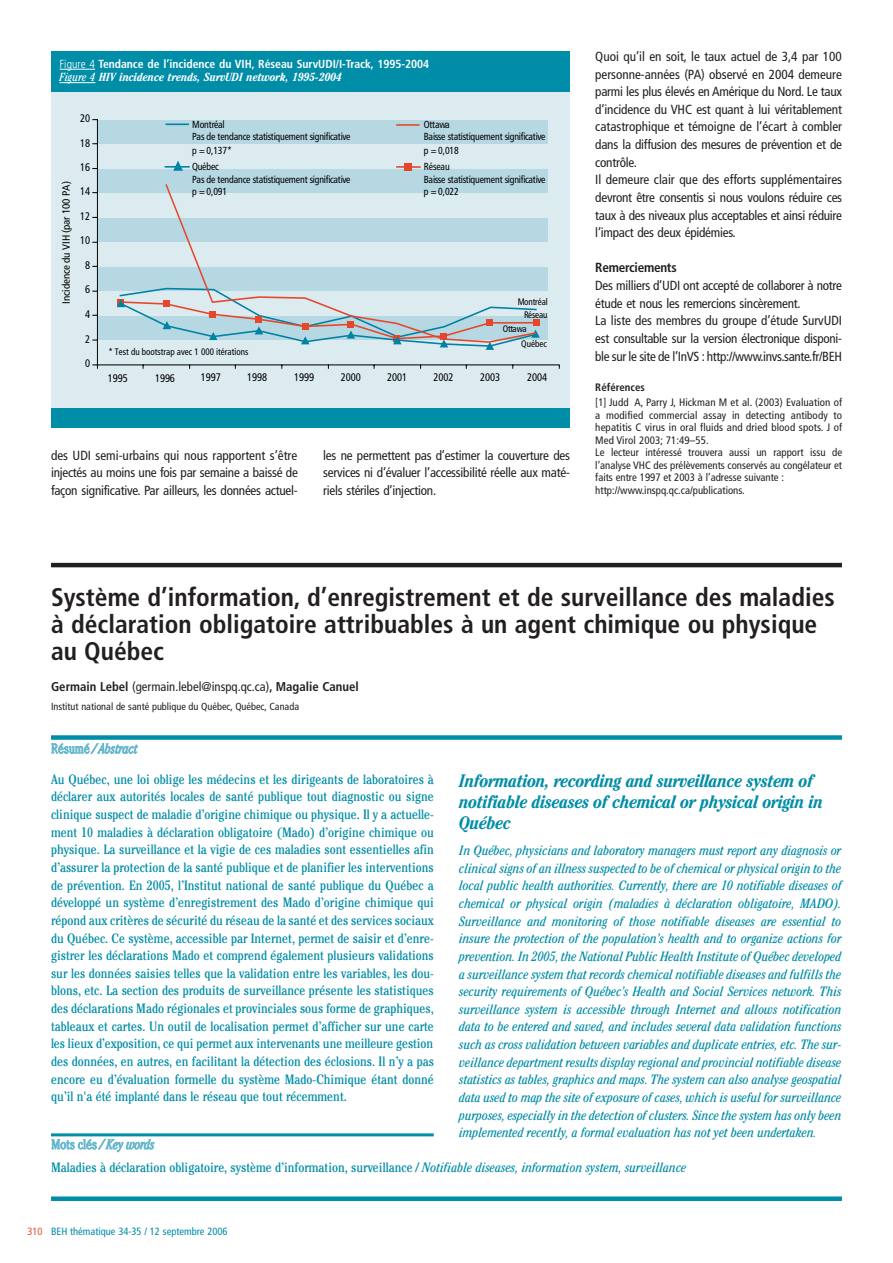
<style>
.page{position:relative;width:893px;height:1263px;background:#fff}
.page>*{position:absolute;margin:0;border:0;box-sizing:border-box;transform-origin:0 0}
.t1{font:700 condensed 25.5px/27px "Frutiger";color:#231f20}
.t2{font:italic 700 condensed 18px/21px "Cheltenham";letter-spacing:-.02em;color:#008da8}
.t3{font:condensed 13.5px/17.7px "Cheltenham";color:#008da8;text-align:justify}
.t4{font:italic condensed 13.5px/17.5px "Cheltenham";letter-spacing:-.005em;color:#008da8;text-align:justify}
.t5{font:italic 300 condensed 13.5px "Cheltenham";letter-spacing:-.005em;color:#66b9cc}
.t6{font:condensed 13.2px/17.7px "Frutiger";letter-spacing:-.02em;color:#231f20;text-align:justify}
.t7{font:700 condensed 13.2px "Frutiger";letter-spacing:-.02em;color:#231f20}
.t8{font:condensed 12.75px "Frutiger";color:#231f20}
.t9{font:700 condensed 11.7px "Frutiger";letter-spacing:-.005em;color:#fff}
.t10{font:italic 700 condensed 11.7px "Cheltenham";letter-spacing:-.01em;color:#fff}
.t11{font:condensed 10.95px "Frutiger";color:#000;scale:.95 1}
.t12{font:condensed 10.8px/12.6px "Frutiger";color:#231f20}
.t13{font:700 condensed 10.8px "Frutiger";color:#231f20}
.t14{font:condensed 10.5px "Frutiger";color:#008da8}
.t15{font:condensed 10.5px "Frutiger";letter-spacing:-.01em;color:#000;scale:1.05 1}
.t16{font:condensed 10.2px/12.3px "Frutiger";letter-spacing:-.01em;color:#000;scale:.95 1}
.t17{font:condensed 10.2px "Frutiger";color:#231f20}
.t18{font:condensed 9.45px "Frutiger";color:#000;scale:.95 1}
.s1{font-weight:300}
.s2{font-weight:400}
.s3{font-weight:700}
.s4{font-style:normal}
.s5{font-weight:300;color:#66b9cc}
.s6{font-weight:300;font-style:italic;color:#66b9cc}
.s7{font-style:italic}
.s8{color:#ef5032}
</style>
<div class="page">
<div style="left:51px;top:59px;width:519px;height:356px;background:#dbebf0"></div>
<div style="left:98px;top:120px;width:449px;height:24px;background:#b5d8e3"></div>
<div style="left:98px;top:169px;width:449px;height:24px;background:#b5d8e3"></div>
<div style="left:98px;top:218px;width:449px;height:24px;background:#b5d8e3"></div>
<div style="left:98px;top:267px;width:449px;height:24px;background:#b5d8e3"></div>
<div style="left:98px;top:316px;width:449px;height:24px;background:#b5d8e3"></div>
<hr style="left:97px;top:120px;width:1px;height:245px;background:#000">
<hr style="left:97px;top:364px;width:462px;height:1px;background:#000">
<svg style="left:92px;top:364px;width:6px;height:5px"></svg>
<svg style="left:166px;top:124px;width:23px;height:1px"></svg>
<div style="left:404px;top:163px;width:7px;height:8px;background:#e6472a"></div>
<hr style="left:396px;top:166px;width:25px;height:2px;background:#e6472a">
<svg style="left:173px;top:161px;width:10px;height:10px"></svg>
<svg style="left:117px;top:288px;width:423px;height:62px"></svg>
<hr style="left:165px;top:166px;width:25px;height:2px;background:#0082a3">
<hr style="left:396px;top:124px;width:24px;height:2px;background:#e6472a">
<svg style="left:164px;top:184px;width:374px;height:160px"></svg>
<div style="left:51px;top:51px;width:519px;height:40px;background:#008da8"></div>
<hr style="left:60px;top:69px;width:35px;height:1px;background:#fff">
<hr style="left:60px;top:82px;width:35px;height:1px;background:#fff">
<div style="left:51px;top:409px;width:519px;height:19px;background:#008da8"></div>
<hr style="left:51px;top:563px;width:791px;height:4px;background:#231f20">
<div style="left:51px;top:735px;width:791px;height:5px;background:#008da8"></div>
<div style="left:51px;top:1196px;width:791px;height:5px;background:#008da8"></div>
<hr style="left:51px;top:1133px;width:383px;height:3px;background:#008da8">
<p class="t9" style="left:60px;top:59px;width:371px"><span class="s1">Figure 4</span> Tendance de l’incidence du VIH, Réseau SurvUDI/I-Track, 1995-2004</p>
<p class="t10" style="left:60px;top:73px;width:284px"><span class="s2">Figure 4</span> HIV incidence trends, SurvUDI network, 1995-2004</p>
<p class="t11" style="left:80px;top:138px;width:12px">18</p>
<p class="t15" style="left:62px;top:304px;width:118px;rotate:-90deg">Incidence du VIH (par 100 PA)</p>
<p class="t11" style="left:80px;top:236px;width:12px">10</p>
<p class="t16" style="left:192px;top:119px;width:168px">Montréal<br>Pas de tendance statistiquement significative</p>
<p class="t16" style="left:199px;top:145px;width:36px">= 0,137*</p>
<p class="t16" style="left:192px;top:161px;width:168px;line-height:13.2px">Québec<br>Pas de tendance statistiquement significative</p>
<p class="t16" style="left:192px;top:187px;width:38px">p = 0,091</p>
<p class="t18" style="left:108px;top:348px;width:149px">* Test du bootstrap avec 1 000 itérations</p>
<p class="t16" style="left:424px;top:119px;width:130px;text-indent:5px">ttawa<br>Baisse statistiquement significative</p>
<p class="t16" style="left:431px;top:145px;width:31px">= 0,018</p>
<p class="t16" style="left:424px;top:161px;width:130px;line-height:13.2px">Réseau<br>Baisse statistiquement significative</p>
<p class="t16" style="left:424px;top:187px;width:38px">p = 0,022</p>
<p class="t18" style="left:518px;top:298px;width:33px">Montréal</p>
<p class="t18" style="left:527px;top:340px;width:23px">uébec</p>
<p class="t18" style="left:524px;top:311px;width:26px">Réseau</p>
<p class="t18" style="left:503px;top:324px;width:27px">Ottawa</p>
<p class="t11" style="left:118px;top:374px;width:12px">95</p>
<p class="t11" style="left:155px;top:374px;width:22px">1 96</p>
<p class="t11" style="left:211px;top:373px;width:12px">97</p>
<p class="t11" style="left:247px;top:373px;width:23px">1 98</p>
<p class="t11" style="left:294px;top:373px;width:23px">1 9</p>
<p class="t11" style="left:341px;top:373px;width:23px">2 0</p>
<p class="t11" style="left:387px;top:373px;width:23px">2 01</p>
<p class="t11" style="left:433px;top:373px;width:23px">2002</p>
<p class="t11" style="left:480px;top:373px;width:23px">2003</p>
<p class="t11" style="left:527px;top:373px;width:23px">2004</p>
<p class="t6" style="left:51px;top:447px;width:248px">des UDI semi-urbains qui nous rapportent s’être injectés au moins une fois par semaine a baissé de façon significative. Par ailleurs, les données actuel-</p>
<p class="t6" style="left:323px;top:447px;width:248px">les ne permettent pas d’estimer la couverture des services ni d’évaluer l’accessibilité réelle aux maté&shy;riels stériles d’injection.</p>
<p class="t6" style="left:595px;top:49px;width:248px;text-align:left">Quoi qu’il en soit, le taux actuel de 3,4 par 100 personne-années (PA) observé en 2004 demeure parmi les plus élevés en Amérique du Nord. Le taux d’incidence du VHC est quant à lui véritablement catastrophique et témoigne de l’écart à combler dans la diffusion des mesures de prévention et de contrôle.<br>Il demeure clair que des efforts supplémentaires devront être consentis si nous voulons réduire ces taux à des niveaux plus acceptables et ainsi réduire l’impact des deux épidémies.</p>
<p class="t7" style="left:595px;top:263px;width:83px">Remerciements</p>
<p class="t6" style="left:595px;top:278px;width:248px;text-align:left">Des milliers d’UDI ont accepté de collaborer à notre étude et nous les remercions sincèrement.<br>La liste des membres du groupe d’étude SurvUDI est consultable sur la version électronique disponi&shy;ble sur le site de l’InVS : http://www.invs.sante.fr/BEH</p>
<p class="t13" style="left:595px;top:383px;width:51px">Références</p>
<p class="t12" style="left:595px;top:397px;width:248px">[1] Judd A, Parry J, Hickman M et al. (2003) Evaluation of a modified commercial assay in detecting antibody to hepatitis C virus in oral fluids and dried blood spots. J of Med Virol 2003; 71:49–55.<br>Le lecteur intéressé trouvera aussi un rapport issu de l’analyse VHC des prélèvements conservés au congélateur et faits entre 1997 et 2003 à l’adresse suivante : http://www.inspq.qc.ca/publications.</p>
<h1 class="t1" style="left:51px;top:585px;width:785px">Système d’information, d’enregistrement et de surveillance des maladies à déclaration obligatoire attribuables à un agent chimique ou physique au Québec</h1>
<p class="t8" style="left:51px;top:681px;width:309px"><span class="s3">Germain Lebel</span> (germain.lebel@inspq.qc.ca)<span class="s3">, Magalie Canuel</span></p>
<p class="t17" style="left:51px;top:702px;width:250px">Institut national de santé publique du Québec, Québec, Canada</p>
<p class="t5" style="left:51px;top:744px;width:88px"><span class="s4">Résumé</span> / Abstract</p>
<p class="t3" style="left:51px;top:772px;width:384px">Au Québec, une loi oblige les médecins et les dirigeants de laboratoires à déclarer aux autorités locales de santé publique tout diagnostic ou signe clinique suspect de maladie d’origine chimique ou physique. Il y a actuelle&shy;ment 10 maladies à déclaration obligatoire (Mado) d’origine chimique ou physique. La surveillance et la vigie de ces maladies sont essentielles afin d’assurer la protection de la santé publique et de planifier les interventions de prévention. En 2005, l’Institut national de santé publique du Québec a développé un système d’enregistrement des Mado d’origine chimique qui répond aux critères de sécurité du réseau de la santé et des services sociaux du Québec. Ce système, accessible par Internet, permet de saisir et d’enre&shy;gistrer les déclarations Mado et comprend également plusieurs validations sur les données saisies telles que la validation entre les variables, les dou&shy;blons, etc. La section des produits de surveillance présente les statistiques des déclarations Mado régionales et provinciales sous forme de graphiques, tableaux et cartes. Un outil de localisation permet d’afficher sur une carte les lieux d’exposition, ce qui permet aux intervenants une meilleure gestion des données, en autres, en facilitant la détection des éclosions. Il n’y a pas encore eu d’évaluation formelle du système Mado-Chimique étant donné qu’il n'a été implanté dans le réseau que tout récemment.</p>
<p class="t3" style="left:51px;top:1134px;width:637px;line-height:22.6px"><span class="s5">Mots clés</span> <span class="s6">/ Key words<br></span>Maladies à déclaration obligatoire, système d’information, surveillance / <span class="s7">Notifiable diseases, information system, surveillance</span></p>
<h2 class="t2" style="left:459px;top:772px;width:365px">Information, recording and surveillance system of notifiable diseases of chemical or physical origin in<br>Québec</h2>
<p class="t4" style="left:459px;top:843px;width:384px">In Québec, physicians and laboratory managers must report any diagnosis or clinical signs of an illness suspected to be of chemical or physical origin to the local public health authorities. Currently, there are 10 notifiable diseases of chemical or physical origin (maladies à déclaration obligatoire, MADO).<br>Surveillance and monitoring of those notifiable diseases are essential to insure the protection of the population’s health and to organize actions for prevention. In 2005, the National Public Health Institute of Québec developed a surveillance system that records chemical notifiable diseases and fulfills the security requirements of Québec’s Health and Social Services network. This surveillance system is accessible through Internet and allows notification data to be entered and saved, and includes several data validation functions such as cross validation between variables and duplicate entries, etc. The sur&shy;veillance department results display regional and provincial notifiable disease statistics as tables, graphics and maps. The system can also analyse geospatial data used to map the site of exposure of cases, which is useful for surveillance purposes, especially in the detection of clusters. Since the system has only been implemented recently, a formal evaluation has not yet been undertaken.</p>
<p class="t14" style="left:27px;top:1227px;width:202px"><span class="s8">310</span> BEH thématique 34-35 / 12 septembre 2006</p>
</div>
